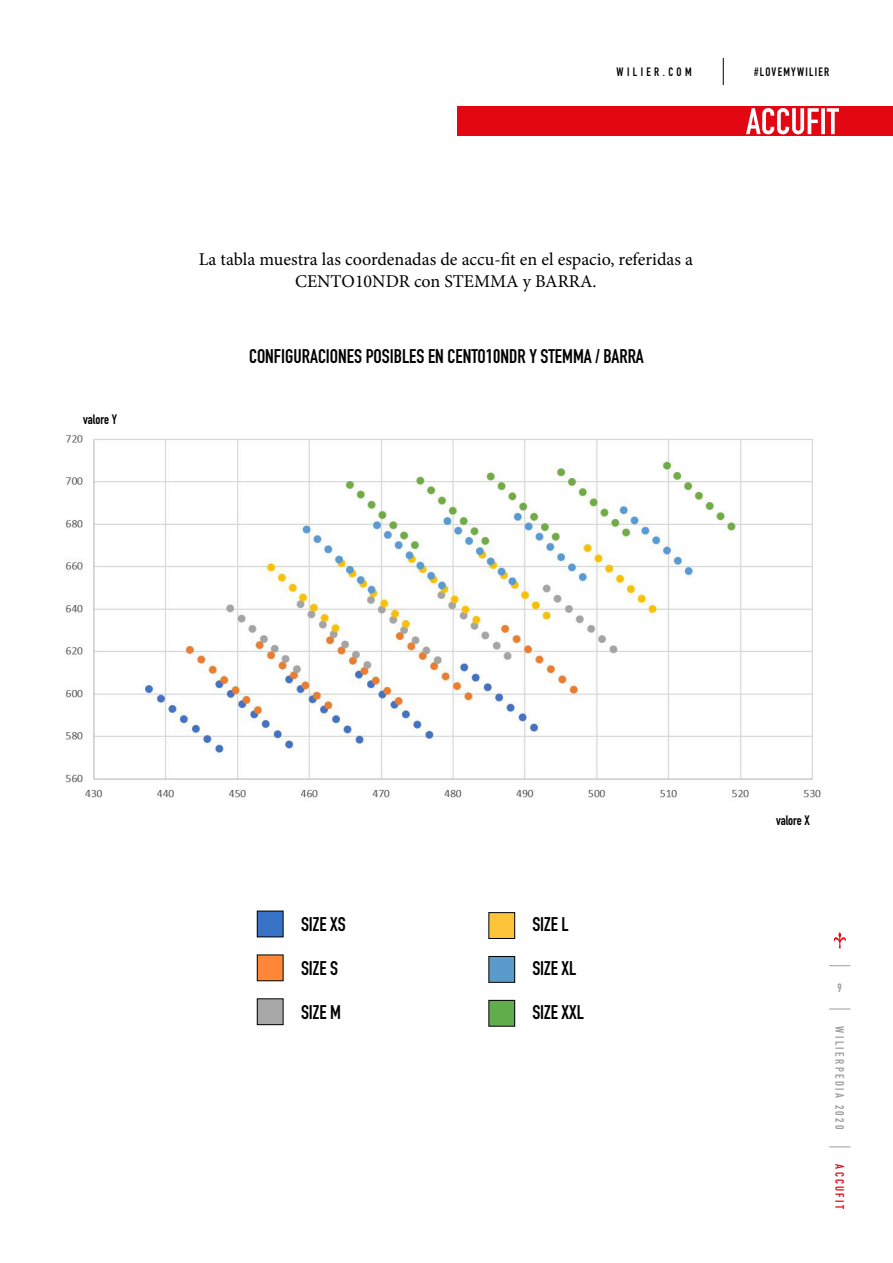
<style>
.page{position:relative;width:893px;height:1263px;background:#fff}
.page>*{position:absolute;margin:0;border:0;box-sizing:border-box;transform-origin:0 0}
.t1{font:19.5px "DIN Engschrift Std";color:#000}
.t2{font:18px/21.6px "Minion Pro";color:#000;text-align:center}
.t3{font:13.5px "DIN Engschrift Std";color:#000}
.t4{font:12px "DIN Engschrift Std";letter-spacing:.2em;color:#9d9d9c}
.t5{font:12px "DIN Engschrift Std";letter-spacing:.105em;color:#000}
.t6{font:12px "DIN Engschrift Std";letter-spacing:.285em;color:#000}
.t7{font:12px "DIN Engschrift Std";letter-spacing:.2em;color:#e30613}
</style>
<div class="page">
<div style="left:457px;top:106px;width:436px;height:30px;background:#e30613"></div>
<svg style="left:829px;top:1146px;width:21px;height:1px"></svg>
<svg style="left:829px;top:1009px;width:21px;height:1px"></svg>
<svg style="left:829px;top:965px;width:21px;height:1px"></svg>
<svg style="left:833px;top:931px;width:13px;height:17px"></svg>
<svg style="left:723px;top:58px;width:1px;height:27px"></svg>
<svg style="left:746px;top:108px;width:93px;height:26px"></svg>
<img style="left:65px;top:435px;width:756px;height:363px">
<div style="left:257px;top:911px;width:26px;height:26px;background:#3973c7"></div>
<div style="left:257px;top:955px;width:26px;height:26px;background:#ff8737"></div>
<div style="left:257px;top:999px;width:26px;height:26px;background:#a8a8a8"></div>
<div style="left:257px;top:998px;width:26px;height:27px;border:1px solid #000"></div>
<div style="left:489px;top:913px;width:26px;height:25px;background:#fdc439"></div>
<div style="left:489px;top:912px;width:26px;height:27px;border:1px solid #000"></div>
<div style="left:489px;top:956px;width:26px;height:26px;background:#5b9bcb"></div>
<div style="left:489px;top:956px;width:26px;height:26px;border:1px solid #000"></div>
<div style="left:489px;top:1000px;width:26px;height:26px;background:#61ac4d"></div>
<div style="left:489px;top:1000px;width:26px;height:26px;border:1px solid #000"></div>
<p class="t3" style="left:83px;top:412px;width:35px">valore Y</p>
<p class="t6" style="left:617px;top:64px;width:77px">WILIER.COM</p>
<p class="t5" style="left:754px;top:64px;width:77px">#LOVEMYWILIER</p>
<p class="t2" style="left:199px;top:249px;width:496px">La tabla muestra las coordenadas de accu-fit en el espacio, referidas a<br>CENTO10NDR con STEMMA y BARRA.</p>
<p class="t1" style="left:249px;top:344px;width:396px">CONFIGURACIONES POSIBLES EN CENTO10NDR Y STEMMA / BARRA</p>
<p class="t1" style="left:301px;top:913px;width:46px">SIZE XS</p>
<p class="t1" style="left:532px;top:913px;width:38px">SIZE L</p>
<p class="t1" style="left:301px;top:956px;width:39px">SIZE S</p>
<p class="t1" style="left:532px;top:956px;width:46px">SIZE XL</p>
<p class="t1" style="left:301px;top:1000px;width:42px">SIZE M</p>
<p class="t1" style="left:532px;top:1000px;width:53px">SIZE XXL</p>
<p class="t3" style="left:776px;top:812px;width:35px">valore X</p>
<p class="t4" style="left:838px;top:980px;width:6px">9</p>
<p class="t4" style="left:847px;top:1026px;width:105px;rotate:90deg">WILIERPEDIA 2020</p>
<p class="t7" style="left:847px;top:1164px;width:46px;rotate:90deg">ACCUFIT</p>
</div>
